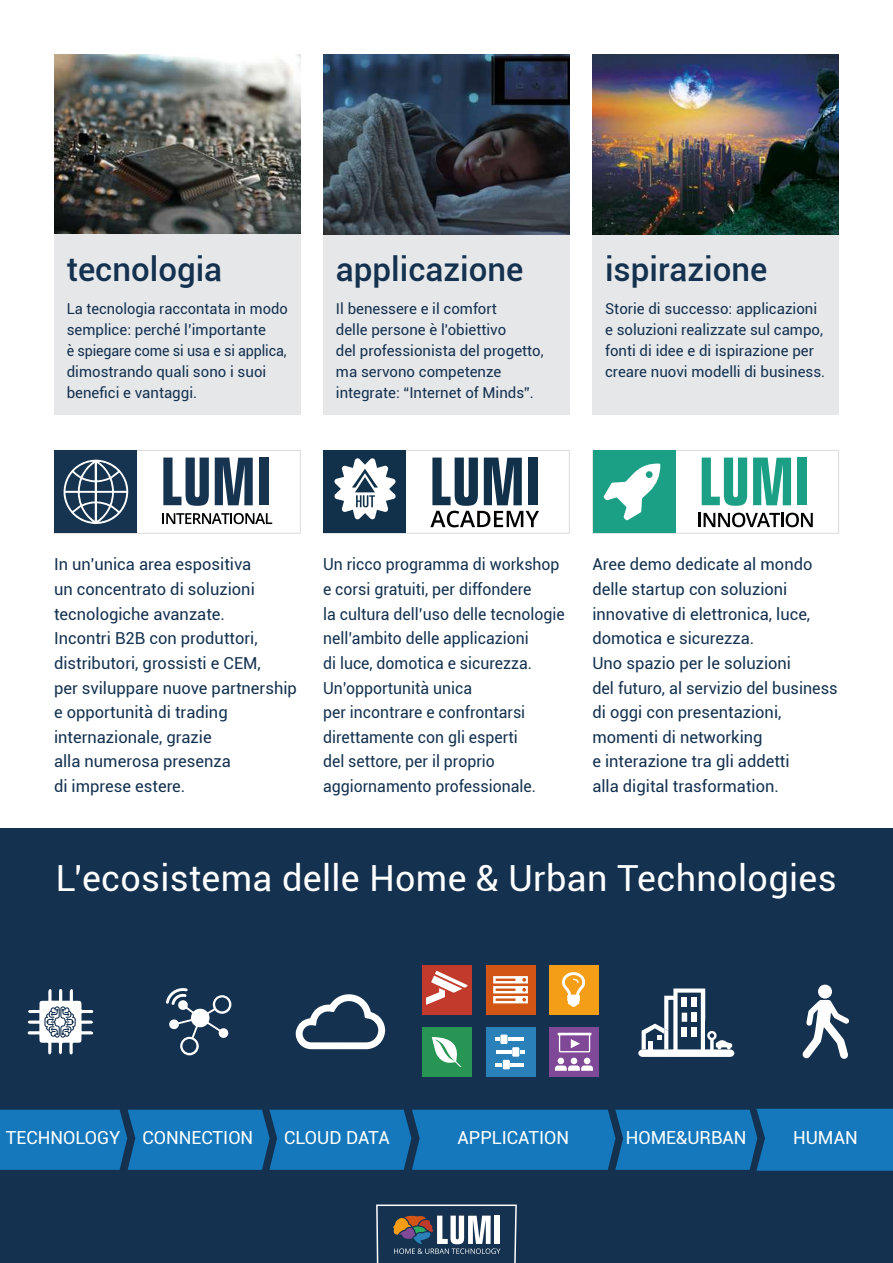
<style>
.page{position:relative;width:893px;height:1263px;background:#fff}
.page>*{position:absolute;margin:0;border:0;box-sizing:border-box;transform-origin:0 0}
.t1{font:36px "Roboto";letter-spacing:.01em;color:#fff}
.t2{font:500 33px "Roboto";color:#14314f}
.t3{font:18px "Roboto";color:#fff}
.t4{font:16.5px/24.6px "Roboto";color:#14314f}
.t5{font:16.5px/24.6px "Roboto";color:#14314f;scale:.96 1}
.t6{font:15px/21px "Roboto";color:#14314f}
</style>
<div class="page">
<div style="left:0;top:828px;width:893px;height:435px;background:#14314f"></div>
<div style="left:54px;top:231px;width:247px;height:183px;background:#e6e7e9"></div>
<img style="left:54px;top:54px;width:247px;height:179px">
<div style="left:323px;top:231px;width:247px;height:183px;background:#e6e7e9"></div>
<img style="left:323px;top:54px;width:247px;height:180px">
<div style="left:592px;top:231px;width:247px;height:183px;background:#e6e7e9"></div>
<img style="left:592px;top:54px;width:247px;height:180px">
<div style="left:592px;top:450px;width:247px;height:84px;border:1px solid #dbdbdb"></div>
<svg style="left:702px;top:458px;width:45px;height:48px"></svg>
<svg style="left:753px;top:458px;width:38px;height:47px"></svg>
<div style="left:798px;top:458px;width:9px;height:47px;background:#1ba085"></div>
<div style="left:593px;top:450px;width:83px;height:83px;background:#1ba085"></div>
<svg style="left:603px;top:463px;width:57px;height:57px"></svg>
<hr style="left:698px;top:513px;width:3px;height:14px;background:#020203">
<svg style="left:704px;top:513px;width:76px;height:14px"></svg>
<hr style="left:781px;top:513px;width:3px;height:14px;background:#020203">
<svg style="left:786px;top:513px;width:27px;height:14px"></svg>
<div style="left:54px;top:450px;width:247px;height:84px;border:1px solid #dbdbdb"></div>
<svg style="left:163px;top:458px;width:46px;height:48px"></svg>
<svg style="left:215px;top:458px;width:38px;height:47px"></svg>
<div style="left:259px;top:458px;width:10px;height:47px;background:#163350"></div>
<div style="left:54px;top:450px;width:83px;height:83px;background:#163350"></div>
<svg style="left:63px;top:460px;width:66px;height:64px"></svg>
<svg style="left:162px;top:513px;width:110px;height:11px"></svg>
<div style="left:323px;top:450px;width:247px;height:84px;border:1px solid #dbdbdb"></div>
<div style="left:323px;top:450px;width:83px;height:83px;background:#103149"></div>
<svg style="left:334px;top:458px;width:62px;height:62px"></svg>
<svg style="left:430px;top:458px;width:109px;height:69px"></svg>
<svg style="left:376px;top:1204px;width:141px;height:59px"></svg>
<svg style="left:28px;top:989px;width:65px;height:66px"></svg>
<svg style="left:166px;top:988px;width:65px;height:67px"></svg>
<svg style="left:296px;top:994px;width:89px;height:55px"></svg>
<div style="left:486px;top:965px;width:49px;height:49px;background:#d25515"></div>
<svg style="left:493px;top:976px;width:35px;height:27px"></svg>
<div style="left:422px;top:965px;width:49px;height:49px;background:#c13a2b"></div>
<svg style="left:426px;top:971px;width:42px;height:34px"></svg>
<div style="left:422px;top:1027px;width:49px;height:50px;background:#279655"></div>
<svg style="left:432px;top:1037px;width:30px;height:30px"></svg>
<div style="left:550px;top:965px;width:49px;height:49px;background:#f49d16"></div>
<svg style="left:562px;top:972px;width:24px;height:35px"></svg>
<div style="left:486px;top:1027px;width:49px;height:50px;background:#2a81ba"></div>
<svg style="left:496px;top:1034px;width:28px;height:35px"></svg>
<div style="left:550px;top:1027px;width:49px;height:50px;background:#7f4997"></div>
<svg style="left:555px;top:1058px;width:38px;height:13px"></svg>
<svg style="left:558px;top:1033px;width:33px;height:19px"></svg>
<svg style="left:802px;top:1000px;width:47px;height:59px"></svg>
<div style="left:818px;top:984px;width:14px;height:15px;background:#fff;border-radius:50%"></div>
<svg style="left:638px;top:988px;width:96px;height:69px"></svg>
<svg style="left:0;top:1109px;width:893px;height:62px;background:#1473b4"></svg>
<h2 class="t2" style="left:67px;top:246px;width:157px">tecnologia</h2>
<p class="t6" style="left:67px;top:298px;width:223px">La tecnologia raccontata in modo semplice: perché l’importante<br>è spiegare come si usa e si applica, dimostrando quali sono i suoi benefici e vantaggi.</p>
<h2 class="t2" style="left:336px;top:246px;width:189px">applicazione</h2>
<p class="t6" style="left:336px;top:298px;width:209px">Il benessere e il comfort<br>delle persone è l'obiettivo<br>del professionista del progetto, ma servono competenze integrate: “Internet of Minds”.</p>
<h2 class="t2" style="left:605px;top:246px;width:164px">ispirazione</h2>
<p class="t6" style="left:605px;top:298px;width:222px">Storie di successo: applicazioni e soluzioni realizzate sul campo, fonti di idee e di ispirazione per creare nuovi modelli di business.</p>
<p class="t4" style="left:54px;top:552px;width:244px">In un'unica area espositiva<br>un concentrato di soluzioni tecnologiche avanzate.<br>Incontri B2B con produttori, distributori, grossisti e CEM,<br>per sviluppare nuove partnership e opportunità di trading internazionale, grazie<br>alla numerosa presenza<br>di imprese estere.</p>
<p class="t5" style="left:323px;top:552px;width:253px">Un ricco programma di workshop e corsi gratuiti, per diffondere<br>la cultura dell’uso delle tecnologie nell’ambito delle applicazioni<br>di luce, domotica e sicurezza.<br>Un’opportunità unica<br>per incontrare e confrontarsi direttamente con gli esperti<br>del settore, per il proprio aggiornamento professionale.</p>
<p class="t4" style="left:592px;top:552px;width:247px">Aree demo dedicate al mondo delle startup con soluzioni innovative di elettronica, luce, domotica e sicurezza.<br>Uno spazio per le soluzioni<br>del futuro, al servizio del business di oggi con presentazioni, momenti di networking<br>e interazione tra gli addetti<br>alla digital trasformation.</p>
<h1 class="t1" style="left:56px;top:853px;width:782px">L’ecosistema delle Home &amp; Urban Technologies</h1>
<p class="t3" style="left:6px;top:1125px;width:249px">TECHNOLOGY CONNECTION</p>
<p class="t3" style="left:284px;top:1125px;width:107px">CLOUD DATA</p>
<p class="t3" style="left:457px;top:1125px;width:113px">APPLICATION</p>
<p class="t3" style="left:626px;top:1125px;width:122px">HOME&amp;URBAN</p>
<p class="t3" style="left:793px;top:1125px;width:66px">HUMAN</p>
</div>
